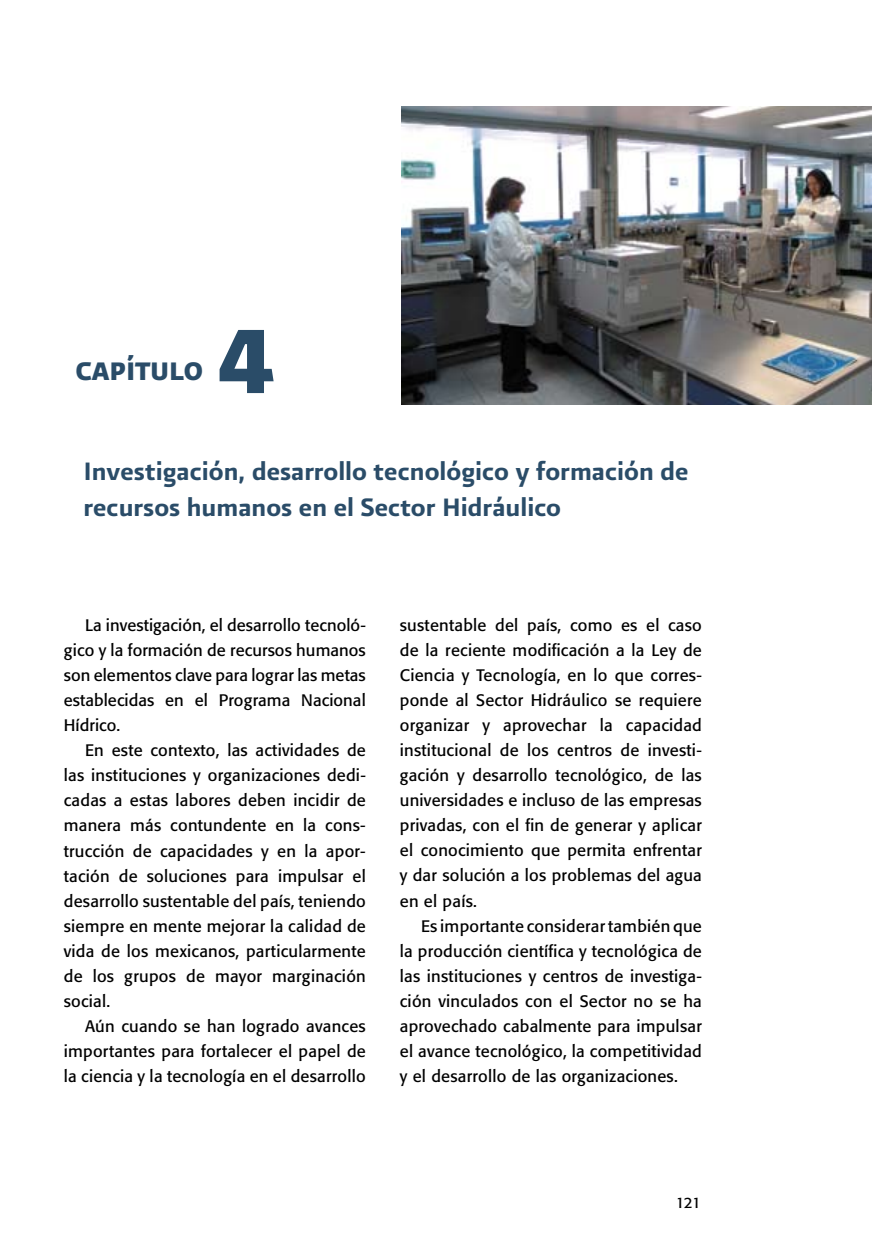
<style>
.page{position:relative;width:872px;height:1234px;background:#fff}
.page>*{position:absolute;margin:0;border:0;box-sizing:border-box;transform-origin:0 0}
.t1{font:108px "Presidencia Fuerte";color:#2a4c68}
.t2{font:30px/36px "Presidencia Firme";color:#2a4c68}
.t3{font:30px "Presidencia Fuerte";color:#2a4c68}
.t4{font:16.5px/25px "Formata";letter-spacing:.015em;color:#000;text-align:justify}
.t5{font:15px "Formata";color:#000}
</style>
<div class="page">
<img style="left:401px;top:106px;width:471px;height:298px">
<h2 class="t3" style="left:76px;top:354px;width:128px">CAPÍTULO</h2>
<h1 class="t1" style="left:216px;top:301px;width:61px">4</h1>
<h2 class="t2" style="left:83px;top:452px;width:607px">Investigación, desarrollo tecnológico y formación de recursos humanos en el Sector Hidráulico</h2>
<p class="t4" style="left:64px;top:612px;width:303px;text-indent:21px">La investigación, el desarrollo tecnoló&shy;gico y la formación de recursos humanos son elementos clave para lograr las metas establecidas en el Programa Nacional Hídrico.</p>
<p class="t4" style="left:64px;top:737px;width:303px;text-indent:21px">En este contexto, las actividades de las instituciones y organizaciones dedi&shy;cadas a estas labores deben incidir de manera más contundente en la cons&shy;trucción de capacidades y en la apor&shy;tación de soluciones para impulsar el desarrollo sustentable del país, teniendo siempre en mente mejorar la calidad de vida de los mexicanos, particularmente de los grupos de mayor marginación social.</p>
<p class="t4" style="left:64px;top:1013px;width:303px;text-indent:21px">Aún cuando se han logrado avances importantes para fortalecer el papel de la ciencia y la tecnología en el desarrollo</p>
<p class="t4" style="left:400px;top:612px;width:303px">sustentable del país, como es el caso de la reciente modificación a la Ley de Ciencia y Tecnología, en lo que corres&shy;ponde al Sector Hidráulico se requiere organizar y aprovechar la capacidad institucional de los centros de investi&shy;gación y desarrollo tecnológico, de las universidades e incluso de las empresas privadas, con el fin de generar y aplicar el conocimiento que permita enfrentar y dar solución a los problemas del agua en el país.</p>
<p class="t4" style="left:400px;top:913px;width:303px;text-indent:21px">Es importante considerar también que la producción científica y tecnológica de las instituciones y centros de investiga&shy;ción vinculados con el Sector no se ha aprovechado cabalmente para impulsar el avance tecnológico, la competitividad y el desarrollo de las organizaciones.</p>
<p class="t5" style="left:675px;top:1193px;width:27px">121</p>
</div>
